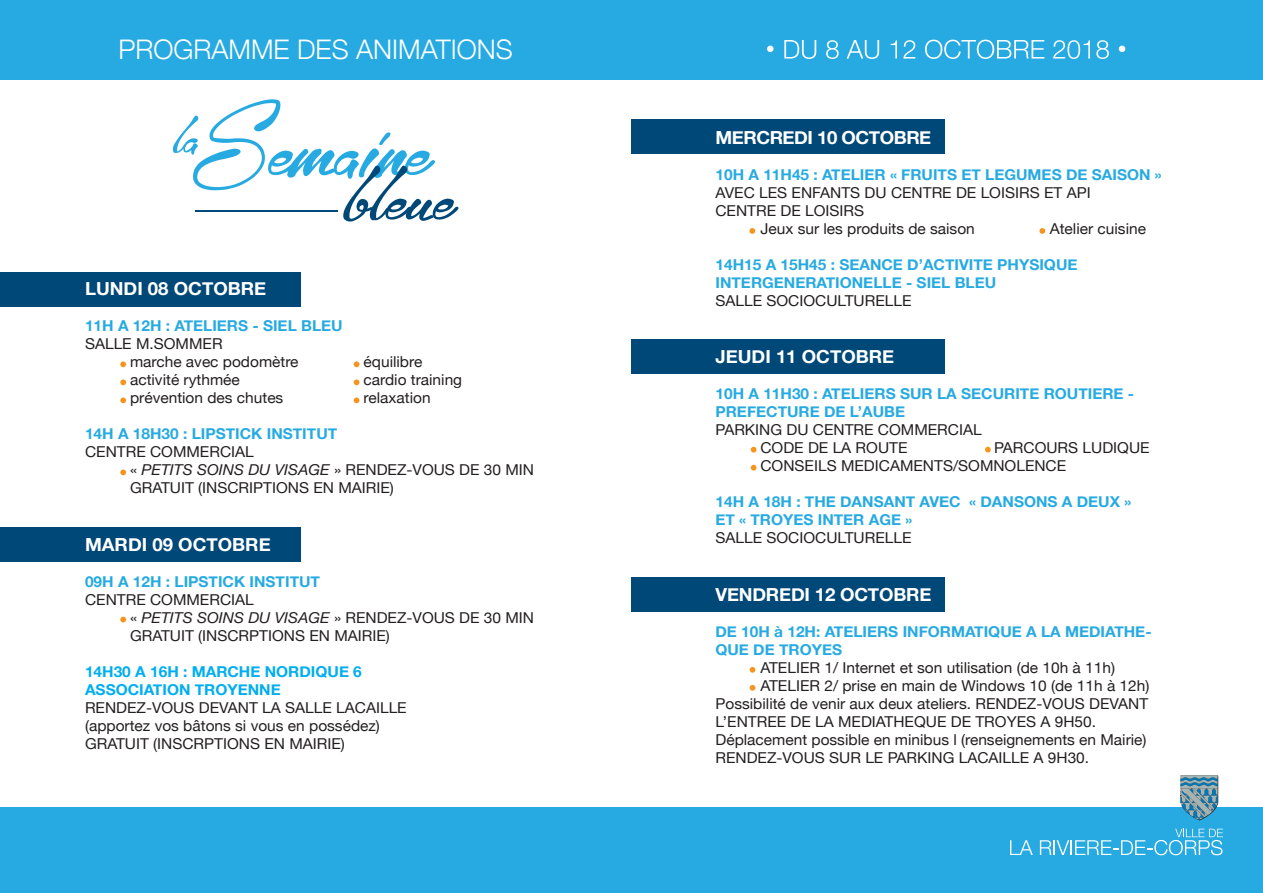
<style>
.page{position:relative;width:1263px;height:893px;background:#fff}
.page>*{position:absolute;margin:0;border:0;box-sizing:border-box;transform-origin:0 0}
.t1{font:300 27px "Helvetica Neue";color:#fff}
.t2{font:700 18px "Helvetica Neue";color:#fff}
.t3{font:700 18px "Helvetica Neue";letter-spacing:-.025em;color:#fff}
.t4{font:15px/18px "Helvetica Neue";color:#231f20}
.t5{font:700 15px/18px "Helvetica Neue";color:#27aae1}
.s1{font-style:italic}
.s2{font-weight:700;color:#00aeef}
.s3{font-weight:400;color:#231f20}
</style>
<div class="page">
<div style="left:631px;top:339px;width:314px;height:35px;background:#004877"></div>
<div style="left:631px;top:577px;width:314px;height:34px;background:#004877"></div>
<div style="left:631px;top:119px;width:314px;height:35px;background:#004877"></div>
<div style="left:0;top:272px;width:300px;height:35px;background:#004877"></div>
<div style="left:0;top:527px;width:300px;height:35px;background:#004877"></div>
<div style="left:0;top:808px;width:1263px;height:85px;background:#27aae1"></div>
<svg style="left:173px;top:99px;width:286px;height:123px"></svg>
<hr style="left:195px;top:211px;width:143px;height:1px;background:#004877">
<svg style="left:1180px;top:775px;width:38px;height:45px;background:#6096ac"></svg>
<svg style="left:1010px;top:840px;width:23px;height:15px"></svg>
<svg style="left:1040px;top:829px;width:183px;height:26px"></svg>
<div style="left:0;top:0;width:1263px;height:80px;background:#27aae1"></div>
<svg style="left:784px;top:40px;width:32px;height:19px"></svg>
<svg style="left:826px;top:40px;width:13px;height:19px"></svg>
<svg style="left:847px;top:40px;width:32px;height:19px"></svg>
<svg style="left:890px;top:40px;width:7px;height:19px"></svg>
<svg style="left:903px;top:40px;width:12px;height:19px"></svg>
<svg style="left:925px;top:40px;width:119px;height:19px"></svg>
<svg style="left:1053px;top:40px;width:37px;height:19px"></svg>
<svg style="left:1096px;top:40px;width:13px;height:19px"></svg>
<svg style="left:767px;top:46px;width:6px;height:6px"></svg>
<svg style="left:1119px;top:46px;width:6px;height:6px"></svg>
<svg style="left:120px;top:361px;width:6px;height:6px"></svg>
<svg style="left:120px;top:379px;width:6px;height:6px"></svg>
<svg style="left:120px;top:397px;width:6px;height:6px"></svg>
<svg style="left:354px;top:361px;width:5px;height:6px"></svg>
<svg style="left:354px;top:379px;width:5px;height:6px"></svg>
<svg style="left:354px;top:397px;width:5px;height:6px"></svg>
<svg style="left:749px;top:228px;width:6px;height:6px"></svg>
<svg style="left:1039px;top:228px;width:6px;height:6px"></svg>
<svg style="left:120px;top:617px;width:6px;height:5px"></svg>
<svg style="left:120px;top:469px;width:6px;height:6px"></svg>
<svg style="left:751px;top:447px;width:5px;height:6px"></svg>
<svg style="left:751px;top:465px;width:5px;height:6px"></svg>
<svg style="left:985px;top:447px;width:6px;height:6px"></svg>
<svg style="left:750px;top:667px;width:5px;height:6px"></svg>
<svg style="left:750px;top:685px;width:5px;height:6px"></svg>
<p class="t1" style="left:119px;top:28px;width:396px">PROGRAMME DES ANIMATIONS</p>
<p class="t2" style="left:85px;top:275px;width:183px">LUNDI 08 OCTOBRE</p>
<p class="t5" style="left:85px;top:317px;width:259px">11H A 12H : ATELIERS - SIEL BLEU </p>
<p class="t4" style="left:85px;top:336px;width:139px">SALLE M.SOMMER</p>
<p class="t4" style="left:130px;top:354px;width:170px">marche avec podomètre</p>
<p class="t4" style="left:364px;top:354px;width:60px">équilibre </p>
<p class="t4" style="left:130px;top:372px;width:111px">activité rythmée</p>
<p class="t4" style="left:364px;top:372px;width:100px">cardio training </p>
<p class="t4" style="left:130px;top:390px;width:155px">prévention des chutes</p>
<p class="t4" style="left:364px;top:390px;width:69px">relaxation</p>
<p class="t5" style="left:85px;top:425px;width:254px">14H A 18H30 : LIPSTICK INSTITUT</p>
<p class="t4" style="left:85px;top:444px;width:170px">CENTRE COMMERCIAL</p>
<p class="t4" style="left:130px;top:462px;width:406px">« <span class="s1">PETITS SOINS DU VISAGE</span> » RENDEZ-VOUS DE 30 MIN</p>
<p class="t4" style="left:130px;top:480px;width:265px">GRATUIT (INSCRIPTIONS EN MAIRIE)</p>
<p class="t2" style="left:85px;top:530px;width:187px">MARDI 09 OCTOBRE</p>
<p class="t5" style="left:85px;top:573px;width:236px">09H A 12H : LIPSTICK INSTITUT</p>
<p class="t4" style="left:85px;top:591px;width:170px">CENTRE COMMERCIAL</p>
<p class="t4" style="left:130px;top:609px;width:406px">« <span class="s1">PETITS SOINS DU VISAGE</span> » RENDEZ-VOUS DE 30 MIN</p>
<p class="t4" style="left:130px;top:627px;width:261px">GRATUIT (INSCRPTIONS EN MAIRIE)</p>
<p class="t4" style="left:85px;top:663px;width:323px"><span class="s2">14H30 A 16H : MARCHE NORDIQUE 6<br>ASSOCIATION TROYENNE<br></span>RENDEZ-VOUS DEVANT LA SALLE LACAILLE (apportez vos bâtons si vous en possédez)<br>GRATUIT (INSCRPTIONS EN MAIRIE)</p>
<p class="t3" style="left:715px;top:123px;width:217px">MERCREDI 10 OCTOBRE</p>
<p class="t5" style="left:715px;top:166px;width:448px">10H A 11H45 : ATELIER « FRUITS ET LEGUMES DE SAISON »</p>
<p class="t4" style="left:715px;top:184px;width:377px">AVEC LES ENFANTS DU CENTRE DE LOISIRS ET API</p>
<p class="t4" style="left:715px;top:202px;width:150px">CENTRE DE LOISIRS</p>
<p class="t4" style="left:760px;top:220px;width:216px">Jeux sur les produits de saison</p>
<p class="t4" style="left:1050px;top:220px;width:98px">Atelier cuisine</p>
<p class="t5" style="left:715px;top:256px;width:363px">14H15 A 15H45 : SEANCE D’ACTIVITE PHYSIQUE<br>INTERGENERATIONELLE - SIEL BLEU<br><span class="s3">SALLE SOCIOCULTURELLE</span></p>
<p class="t2" style="left:715px;top:343px;width:180px">JEUDI 11 OCTOBRE</p>
<p class="t5" style="left:715px;top:385px;width:420px">10H A 11H30 : ATELIERS SUR LA SECURITE ROUTIERE -</p>
<p class="t5" style="left:715px;top:403px;width:191px">PREFECTURE DE L’AUBE</p>
<p class="t4" style="left:715px;top:422px;width:268px"> PARKING DU CENTRE COMMERCIAL</p>
<p class="t4" style="left:760px;top:440px;width:149px">CODE DE LA ROUTE</p>
<p class="t4" style="left:760px;top:440px;width:391px;text-indent:234px">PARCOURS LUDIQUE<br>CONSEILS MEDICAMENTS/SOMNOLENCE</p>
<p class="t5" style="left:715px;top:493px;width:417px">14H A 18H : THE DANSANT  AVEC « DANSONS A DEUX »<br>ET « TROYES INTER AGE » <br><span class="s3">SALLE SOCIOCULTURELLE</span></p>
<p class="t2" style="left:715px;top:580px;width:218px">VENDREDI 12 OCTOBRE</p>
<p class="t5" style="left:715px;top:623px;width:438px">DE 10H à 12H: ATELIERS INFORMATIQUE A LA MEDIATHE-</p>
<p class="t5" style="left:715px;top:641px;width:128px">QUE DE TROYES</p>
<p class="t4" style="left:760px;top:659px;width:356px">ATELIER 1/ Internet et son utilisation (de 10h à 11h)</p>
<p class="t4" style="left:760px;top:677px;width:390px">ATELIER 2/ prise en main de Windows 10 (de 11h à 12h)</p>
<p class="t4" style="left:715px;top:695px;width:434px">Possibilité de venir aux deux ateliers. RENDEZ-VOUS DEVANT</p>
<p class="t4" style="left:715px;top:713px;width:382px">L’ENTREE DE LA MEDIATHEQUE DE TROYES A 9H50.</p>
<p class="t4" style="left:715px;top:731px;width:433px">Déplacement possible en minibus l (renseignements en Mairie)</p>
<p class="t4" style="left:715px;top:749px;width:375px">RENDEZ-VOUS SUR LE PARKING LACAILLE A 9H30.</p>
</div>
